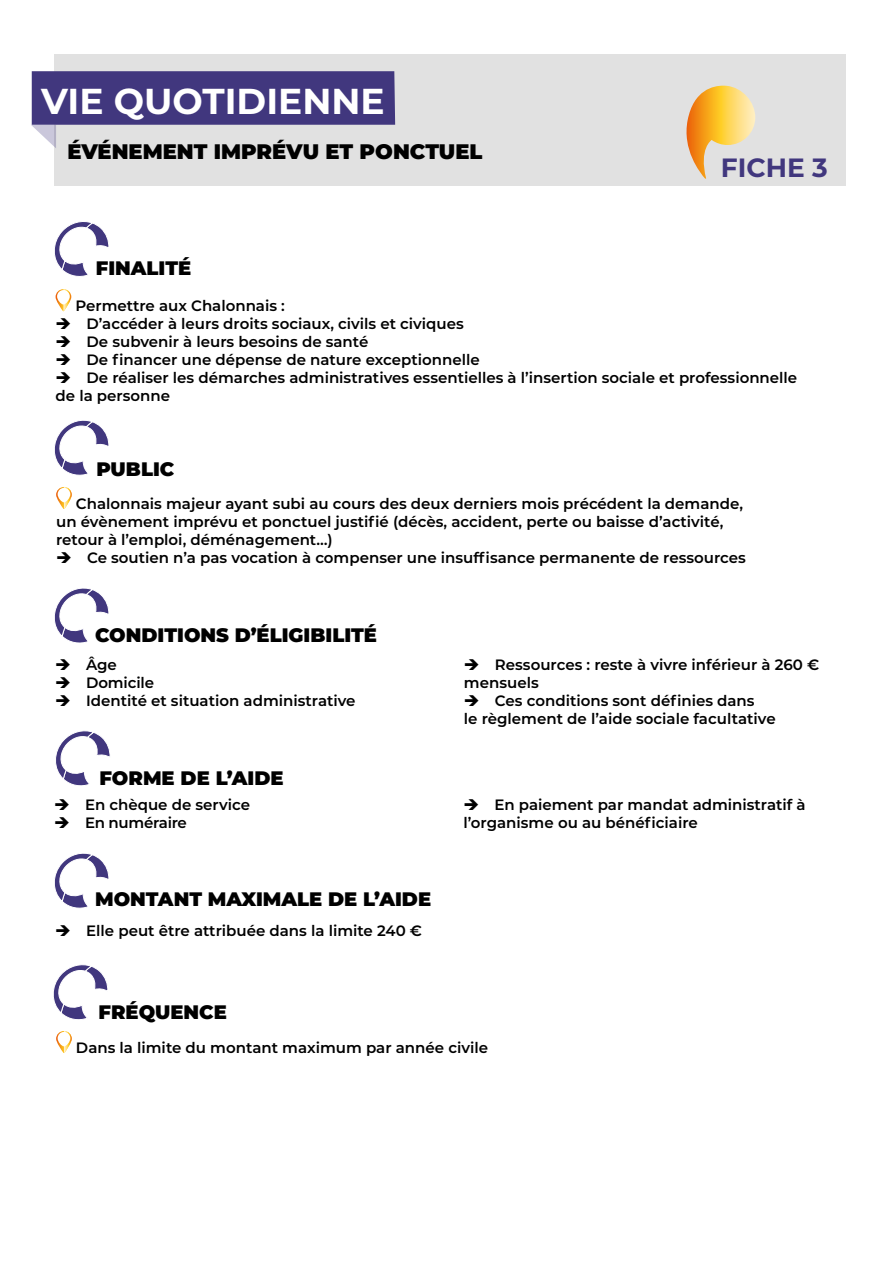
<style>
.page{position:relative;width:893px;height:1263px;background:#fff}
.page>*{position:absolute;margin:0;border:0;box-sizing:border-box;transform-origin:0 0}
.t1{font:700 36px "Montserrat";color:#fff}
.t2{font:700 26.4px "Montserrat";color:#41377e}
.t3{font:900 21px "Montserrat";color:#000}
.t4{font:900 19.5px "Montserrat";color:#000}
.t5{font:600 15px/18px "Montserrat";color:#000}
.t6{font:600 15px "Montserrat";letter-spacing:-.02em;color:#000}
</style>
<div class="page">
<div style="left:54px;top:54px;width:791px;height:132px;background:#e1e1e1"></div>
<svg style="left:31px;top:71px;width:364px;height:77px"></svg>
<svg style="left:686px;top:86px;width:69px;height:93px"></svg>
<svg style="left:54px;top:221px;width:55px;height:56px"></svg>
<svg style="left:56px;top:289px;width:15px;height:22px"></svg>
<div style="left:57px;top:290px;width:13px;height:14px;background:#fff;border-radius:6px"></div>
<svg style="left:56px;top:487px;width:16px;height:22px"></svg>
<div style="left:58px;top:488px;width:12px;height:14px;background:#fff;border-radius:6px"></div>
<svg style="left:54px;top:420px;width:55px;height:56px"></svg>
<svg style="left:54px;top:588px;width:55px;height:55px"></svg>
<svg style="left:55px;top:730px;width:55px;height:56px"></svg>
<svg style="left:54px;top:853px;width:55px;height:56px"></svg>
<svg style="left:56px;top:1031px;width:16px;height:22px"></svg>
<div style="left:58px;top:1032px;width:12px;height:14px;background:#fff;border-radius:6px"></div>
<svg style="left:53px;top:964px;width:55px;height:56px"></svg>
<h1 class="t1" style="left:41px;top:75px;width:345px">VIE QUOTIDIENNE</h1>
<h3 class="t3" style="left:67px;top:136px;width:417px">ÉVÉNEMENT IMPRÉVU ET PONCTUEL</h3>
<h2 class="t2" style="left:721px;top:149px;width:109px">FICHE 3</h2>
<h3 class="t4" style="left:96px;top:253px;width:97px">FINALITÉ</h3>
<p class="t5" style="left:75px;top:296px;width:211px">Permettre aux Chalonnais :</p>
<p class="t5" style="left:56px;top:314px;width:410px">➔ D’accéder à leurs droits sociaux, civils et civiques</p>
<p class="t5" style="left:56px;top:332px;width:314px">➔ De subvenir à leurs besoins de santé</p>
<p class="t5" style="left:56px;top:350px;width:426px">➔ De financer une dépense de nature exceptionnelle</p>
<p class="t5" style="left:56px;top:368px;width:743px">➔ De réaliser les démarches administratives essentielles à l’insertion sociale et professionnelle de la personne</p>
<h3 class="t4" style="left:97px;top:454px;width:79px">PUBLIC</h3>
<p class="t5" style="left:56px;top:494px;width:688px;text-indent:20px">Chalonnais majeur ayant subi au cours des deux derniers mois précédent la demande, un évènement imprévu et ponctuel justifié (décès, accident, perte ou baisse d’activité, retour à l’emploi, déménagement…)</p>
<p class="t5" style="left:56px;top:548px;width:691px">➔ Ce soutien n’a pas vocation à compenser une insuffisance permanente de ressources</p>
<h3 class="t4" style="left:95px;top:620px;width:283px">CONDITIONS D’ÉLIGIBILITÉ</h3>
<p class="t5" style="left:55px;top:655px;width:63px">➔ Âge</p>
<p class="t5" style="left:55px;top:673px;width:100px">➔ Domicile</p>
<p class="t5" style="left:55px;top:691px;width:302px">➔ Identité et situation administrative</p>
<h3 class="t4" style="left:100px;top:763px;width:186px">FORME DE L’AIDE</h3>
<p class="t5" style="left:54px;top:795px;width:198px">➔ En chèque de service</p>
<p class="t6" style="left:54px;top:812px;width:134px">➔ En numéraire</p>
<h3 class="t4" style="left:95px;top:884px;width:338px">MONTANT MAXIMALE DE L’AIDE</h3>
<p class="t5" style="left:55px;top:921px;width:368px">➔ Elle peut être attribuée dans la limite 240 €</p>
<p class="t5" style="left:464px;top:655px;width:357px">➔ Ressources : reste à vivre inférieur à 260 € mensuels</p>
<p class="t5" style="left:464px;top:691px;width:313px">➔ Ces conditions sont définies dans<br>le règlement de l’aide sociale facultative</p>
<p class="t5" style="left:463px;top:795px;width:344px">➔ En paiement par mandat administratif à l’organisme ou au bénéficiaire</p>
<h3 class="t4" style="left:98px;top:997px;width:130px">FRÉQUENCE</h3>
<p class="t5" style="left:76px;top:1038px;width:414px">Dans la limite du montant maximum par année civile</p>
</div>
